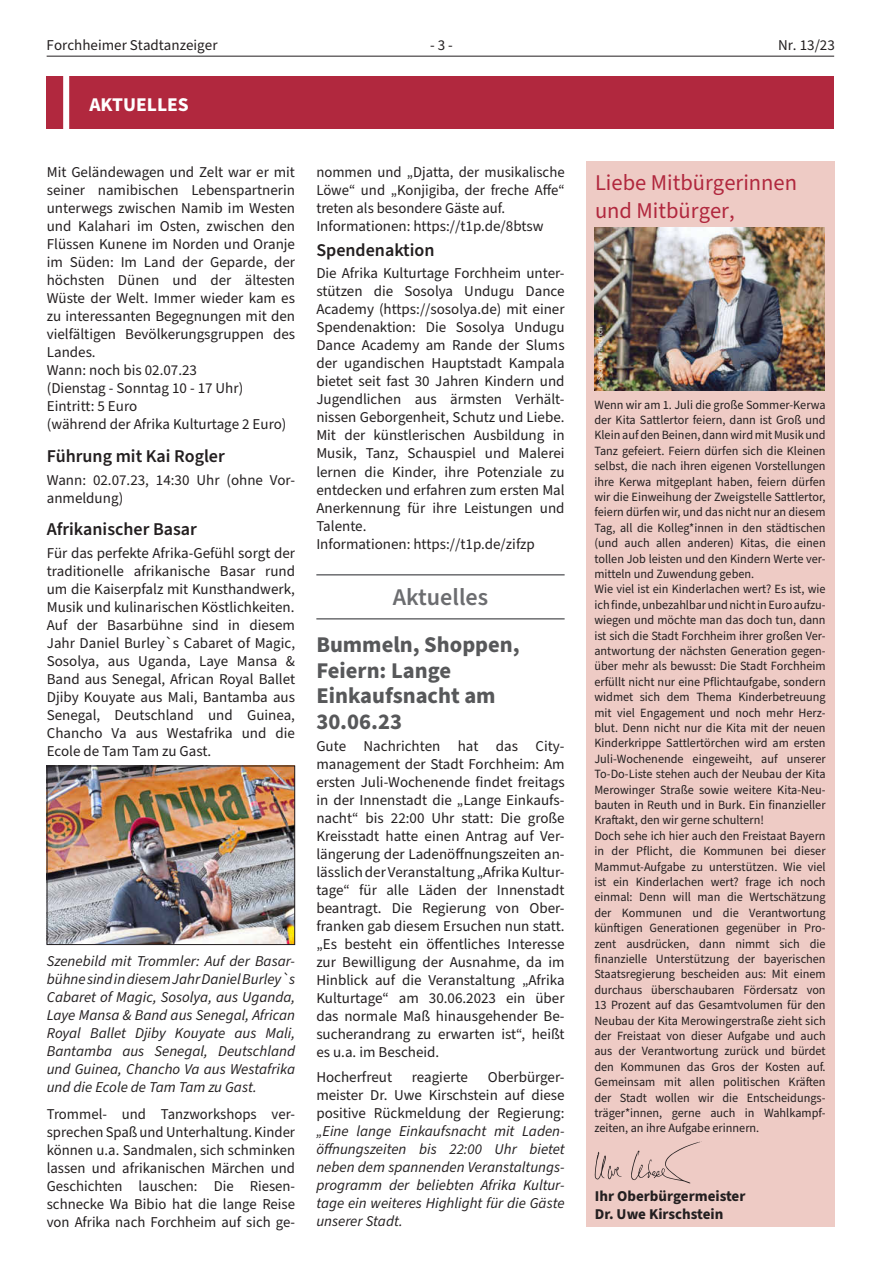
<style>
.page{position:relative;width:881px;height:1263px;background:#fff}
.page>*{position:absolute;margin:0;border:0;box-sizing:border-box;transform-origin:0 0}
.t1{font:600 24px "Source Sans Pro";color:#6c6d70}
.t2{font:700 22.5px/25.5px "Source Sans Pro";color:#57585a}
.t3{font:22.5px/27.6px "Source Sans Pro";color:#b1283e}
.t4{font:700 19.5px "Source Sans Pro";color:#fff}
.t5{font:600 18px "Source Sans Pro";color:#231f20}
.t6{font:15px/18px "Source Sans Pro";color:#231f20}
.t7{font:italic 15px/18px "Source Sans Pro";color:#231f20;text-align:justify}
.t8{font:700 15px/17.9px "Source Sans Pro";color:#231f20}
.t9{font:12.6px/15.5px "Source Sans Pro";color:#231f20}
.t10{font:7.5px "Source Sans Pro";color:#fff}
</style>
<div class="page">
<hr style="left:47px;top:56px;width:786px;height:1px;background:#231f20">
<img style="left:49px;top:768px;width:244px;height:175px">
<div style="left:47px;top:766px;width:248px;height:179px;border:1px solid #231f20"></div>
<hr style="left:316px;top:574px;width:248px;height:1px;background:#6c6d70">
<hr style="left:316px;top:618px;width:248px;height:2px;background:#6c6d70">
<div style="left:585px;top:162px;width:248px;height:1065px;background:#eecbc5"></div>
<img style="left:594px;top:227px;width:230px;height:164px">
<svg style="left:631px;top:1141px;width:69px;height:42px"></svg>
<svg style="left:594px;top:1152px;width:27px;height:27px"></svg>
<div style="left:47px;top:76px;width:786px;height:52px;background:#b1283e"></div>
<div style="left:63px;top:75px;width:6px;height:54px;background:#fff"></div>
<p class="t6" style="left:47px;top:37px;width:172px">Forchheimer Stadtanzeiger</p>
<p class="t6" style="left:430px;top:37px;width:24px">- 3 -</p>
<p class="t6" style="left:777px;top:37px;width:58px">Nr. 13/23</p>
<h3 class="t4" style="left:89px;top:91px;width:101px">AKTUELLES</h3>
<p class="t6" style="left:47px;top:163px;width:250px">Mit Geländewagen und Zelt war er mit seiner namibischen Lebenspartnerin unterwegs zwischen Namib im Westen und Kalahari im Osten, zwischen den<br>Flüssen Kunene im Norden und Oranje im Süden: Im Land der Geparde, der höchsten Dünen und der ältesten<br>Wüste der Welt. Immer wieder kam es zu interessanten Begegnungen mit den vielfältigen Bevölkerungsgruppen des<br>Landes.<br>Wann: noch bis 02.07.23<br>(Dienstag - Sonntag 10 - 17 Uhr)<br>Eintritt: 5 Euro<br>(während der Afrika Kulturtage 2 Euro)</p>
<p class="t5" style="left:47px;top:444px;width:179px">Führung mit Kai Rogler</p>
<p class="t6" style="left:47px;top:471px;width:250px">Wann: 02.07.23, 14:30 Uhr (ohne Vor&shy;anmeldung)</p>
<p class="t5" style="left:47px;top:517px;width:152px">Afrikanischer Basar</p>
<p class="t6" style="left:47px;top:544px;width:250px;text-align:justify">Für das perfekte Afrika-Gefühl sorgt der traditionelle afrikanische Basar rund um die Kaiserpfalz mit Kunsthandwerk, Musik und kulinarischen Köstlichkeiten.<br>Auf der Basarbühne sind in diesem Jahr Daniel Burley`s Cabaret of Magic, Sosolya, aus Uganda, Laye Mansa &amp; Band aus Senegal, African Royal Ballet Djiby Kouyate aus Mali, Bantamba aus Senegal, Deutschland und Guinea, Chancho Va aus Westafrika und die Ecole de Tam Tam zu Gast.</p>
<p class="t7" style="left:47px;top:952px;width:250px">Szenebild mit Trommler: Auf der Basar&shy;bühne sind in diesem Jahr Daniel Burley`s Cabaret of Magic, Sosolya, aus Uganda, Laye Mansa &amp; Band aus Senegal, African Royal Ballet Djiby Kouyate aus Mali, Bantamba aus Senegal, Deutschland und Guinea, Chancho Va aus Westafrika und die Ecole de Tam Tam zu Gast.</p>
<p class="t6" style="left:47px;top:1105px;width:250px;text-align:justify">Trommel- und Tanzworkshops ver&shy;sprechen Spaß und Unterhaltung. Kinder können u.a. Sandmalen, sich schminken lassen und afrikanischen Märchen und Geschichten lauschen: Die Riesen&shy;schnecke Wa Bibio hat die lange Reise von Afrika nach Forchheim auf sich ge-</p>
<p class="t6" style="left:316px;top:163px;width:250px">nommen und „Djatta, der musikalische Löwe“ und „Konjigiba, der freche Affe“ treten als besondere Gäste auf.<br>Informationen: https://t1p.de/8btsw</p>
<p class="t5" style="left:316px;top:238px;width:120px">Spendenaktion</p>
<p class="t6" style="left:316px;top:265px;width:250px">Die Afrika Kulturtage Forchheim unter&shy;stützen die Sosolya Undugu Dance Academy (https://sosolya.de) mit einer Spendenaktion: Die Sosolya Undugu Dance Academy am Rande der Slums der ugandischen Hauptstadt Kampala bietet seit fast 30 Jahren Kindern und Jugendlichen aus ärmsten Verhält&shy;nissen Geborgenheit, Schutz und Liebe.<br>Mit der künstlerischen Ausbildung in Musik, Tanz, Schauspiel und Malerei lernen die Kinder, ihre Potenziale zu entdecken und erfahren zum ersten Mal Anerkennung für ihre Leistungen und Talente.<br>Informationen: https://t1p.de/zifzp</p>
<h1 class="t1" style="left:392px;top:581px;width:97px">Aktuelles</h1>
<h2 class="t2" style="left:316px;top:632px;width:205px">Bummeln, Shoppen,<br>Feiern: Lange<br>Einkaufsnacht am<br>30.06.23</h2>
<p class="t6" style="left:316px;top:737px;width:250px;text-align:justify">Gute Nachrichten hat das City&shy;management der Stadt Forchheim: Am ersten Juli-Wochenende findet freitags in der Innenstadt die „Lange Einkaufs&shy;nacht“ bis 22:00 Uhr statt: Die große Kreisstadt hatte einen Antrag auf Ver&shy;längerung der Ladenöffnungszeiten an&shy;lässlich der Veranstaltung „Afrika Kultur&shy;tage“ für alle Läden der Innenstadt beantragt. Die Regierung von Ober&shy;franken gab diesem Ersuchen nun statt. „Es besteht ein öffentliches Interesse zur Bewilligung der Ausnahme, da im Hinblick auf die Veranstaltung „Afrika Kulturtage“ am 30.06.2023 ein über das normale Maß hinausgehender Be&shy;sucherandrang zu erwarten ist“, heißt es u.a. im Bescheid.</p>
<p class="t6" style="left:316px;top:1069px;width:77px">Hocherfreut</p>
<p class="t6" style="left:411px;top:1069px;width:58px">reagierte</p>
<p class="t6" style="left:316px;top:1069px;width:250px;text-align:justify;text-indent:171px">Oberbürger&shy;meister Dr. Uwe Kirschstein auf diese positive Rückmeldung der Regierung:</p>
<p class="t7" style="left:316px;top:1123px;width:250px">„Eine lange Einkaufsnacht mit Laden&shy;öffnungszeiten bis 22:00 Uhr bietet neben dem spannenden Veranstaltungs&shy;programm der beliebten Afrika Kultur&shy;tage ein weiteres Highlight für die Gäste unserer Stadt.</p>
<h2 class="t3" style="left:594px;top:170px;width:203px">Liebe Mitbürgerinnen und Mitbürger,</h2>
<p class="t10" style="left:594px;top:388px;width:62px;rotate:-90deg">© Sabrina Friedrich</p>
<p class="t9" style="left:594px;top:397px;width:233px">Wenn wir am 1. Juli die große Sommer-Kerwa der Kita Sattlertor feiern, dann ist Groß und Klein auf den Beinen, dann wird mit Musik und Tanz gefeiert. Feiern dürfen sich die Kleinen selbst, die nach ihren eigenen Vorstellungen ihre Kerwa mitgeplant haben, feiern dürfen wir die Einweihung der Zweigstelle Sattlertor, feiern dürfen wir, und das nicht nur an diesem Tag, all die Kolleg*innen in den städtischen (und auch allen anderen) Kitas, die einen tollen Job leisten und den Kindern Werte ver&shy;mitteln und Zuwendung geben.<br>Wie viel ist ein Kinderlachen wert? Es ist, wie ich finde, unbezahlbar und nicht in Euro aufzu&shy;wiegen und möchte man das doch tun, dann ist sich die Stadt Forchheim ihrer großen Ver&shy;antwortung der nächsten Generation gegen&shy;über mehr als bewusst: Die Stadt Forchheim erfüllt nicht nur eine Pflichtaufgabe, sondern widmet sich dem Thema Kinderbetreuung mit viel Engagement und noch mehr Herz&shy;blut. Denn nicht nur die Kita mit der neuen Kinderkrippe Sattlertörchen wird am ersten Juli-Wochenende eingeweiht, auf unserer To-Do-Liste stehen auch der Neubau der Kita Merowinger Straße sowie weitere Kita-Neu&shy;bauten in Reuth und in Burk. Ein finanzieller Kraftakt, den wir gerne schultern!<br>Doch sehe ich hier auch den Freistaat Bayern in der Pflicht, die Kommunen bei dieser Mammut-Aufgabe zu unterstützen. Wie viel ist ein Kinderlachen wert? frage ich noch einmal: Denn will man die Wertschätzung der Kommunen und die Verantwortung künftigen Generationen gegenüber in Pro&shy;zent ausdrücken, dann nimmt sich die finanzielle Unterstützung der bayerischen Staatsregierung bescheiden aus: Mit einem durchaus überschaubaren Fördersatz von 13 Prozent auf das Gesamtvolumen für den Neubau der Kita Merowingerstraße zieht sich der Freistaat von dieser Aufgabe und auch aus der Verantwortung zurück und bürdet den Kommunen das Gros der Kosten auf.<br>Gemeinsam mit allen politischen Kräften der Stadt wollen wir die Entscheidungs&shy;träger*innen, gerne auch in Wahlkampf&shy;zeiten, an ihre Aufgabe erinnern.</p>
<p class="t8" style="left:594px;top:1188px;width:152px">Ihr Oberbürgermeister<br>Dr. Uwe Kirschstein</p>
</div>
